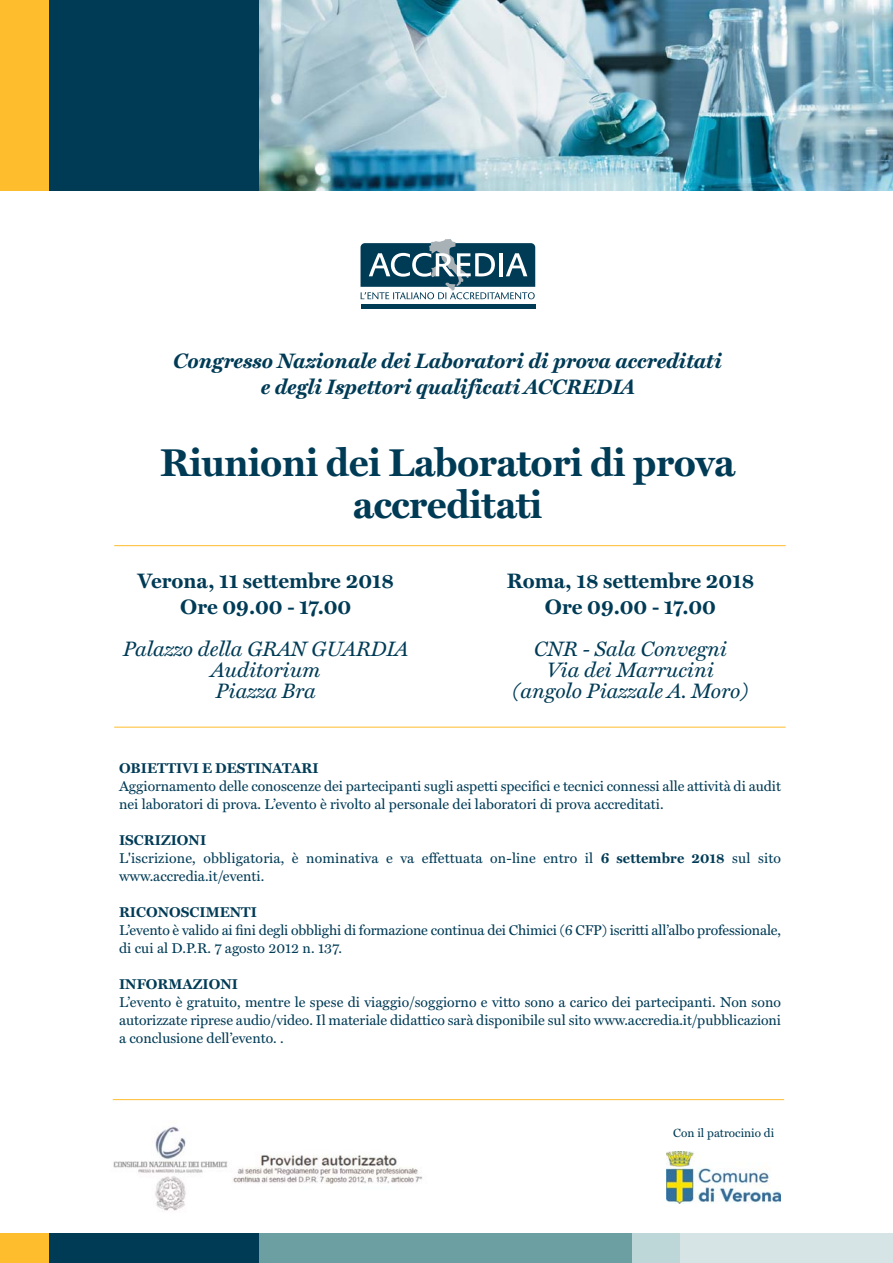
<style>
.page{position:relative;width:893px;height:1263px;background:#fff}
.page>*{position:absolute;margin:0;border:0;box-sizing:border-box;transform-origin:0 0}
.t1{font:700 39px/42px "Miller Text";letter-spacing:-.015em;color:#003b56;text-align:center}
.t2{font:italic 21px/21px "Miller Text";color:#003b56;text-align:center}
.t3{font:21px/25.2px "Miller Text Bold Italic TT";color:#003b56;text-align:center}
.t4{font:700 21px/25.2px "Miller Text";color:#003b56;text-align:center}
.t5{font:14.25px/18px "Miller Text";letter-spacing:-.005em;color:#003b56}
.t6{font:700 14.25px "Miller Text";color:#003b56}
.t7{font:12px "Miller Text";color:#003b56}
.s1{font-weight:700}
</style>
<div class="page">
<div style="left:0;top:0;width:50px;height:190px;background:#febd2c"></div>
<div style="left:49px;top:0;width:212px;height:190px;background:#003b56"></div>
<img style="left:259px;top:0;width:633px;height:190px">
<div style="left:0;top:1233px;width:50px;height:30px;background:#febd2c"></div>
<div style="left:470px;top:1233px;width:212px;height:30px;background:#bdd7d8"></div>
<div style="left:680px;top:1233px;width:212px;height:30px;background:#d6e4e5"></div>
<div style="left:49px;top:1233px;width:212px;height:30px;background:#003b56"></div>
<div style="left:259px;top:1233px;width:372px;height:30px;background:#6c9fa1"></div>
<hr style="left:114px;top:545px;width:671px;height:1px;background:#febd2c">
<hr style="left:113px;top:1099px;width:671px;height:1px;background:#febd2c">
<hr style="left:114px;top:727px;width:671px;height:1px;background:#febd2c">
<hr style="left:361px;top:304px;width:174px;height:4px;background:#003b56">
<svg style="left:360px;top:239px;width:175px;height:60px"></svg>
<img style="left:667px;top:1151px;width:114px;height:53px">
<img style="left:113px;top:1126px;width:310px;height:85px">
<h2 class="t3" style="left:173px;top:351px;width:550px">Congresso Nazionale dei Laboratori di prova accreditati e degli Ispettori qualificati ACCREDIA</h2>
<h1 class="t1" style="left:160px;top:444px;width:576px">Riunioni dei Laboratori di prova accreditati</h1>
<h2 class="t4" style="left:138px;top:570px;width:258px">Verona, 11 settembre 2018<br>Ore 09.00 - 17.00</h2>
<h2 class="t2" style="left:123px;top:640px;width:287px">Palazzo della GRAN GUARDIA<br>Auditorium<br>Piazza Bra</h2>
<h2 class="t4" style="left:507px;top:570px;width:249px">Roma, 18 settembre 2018<br>Ore 09.00 - 17.00</h2>
<h2 class="t2" style="left:513px;top:640px;width:236px">CNR - Sala Convegni<br>Via dei Marrucini (angolo Piazzale A. Moro)</h2>
<p class="t6" style="left:119px;top:762px;width:201px">OBIETTIVI E DESTINATARI</p>
<p class="t5" style="left:119px;top:778px;width:663px">Aggiornamento delle conoscenze dei partecipanti sugli aspetti specifici e tecnici connessi alle attività di audit nei laboratori di prova. L’evento è rivolto al personale dei laboratori di prova accreditati.</p>
<p class="t5" style="left:119px;top:832px;width:663px"><span class="s1">ISCRIZIONI<br></span>L'iscrizione, obbligatoria, è nominativa e va effettuata on-line entro il <span class="s1">6 settembre 2018</span> sul sito www.accredia.it/eventi.</p>
<p class="t6" style="left:119px;top:906px;width:139px">RICONOSCIMENTI</p>
<p class="t5" style="left:119px;top:922px;width:663px">L’evento è valido ai fini degli obblighi di formazione continua dei Chimici (6 CFP) iscritti all’albo professionale, di cui al D.P.R. 7 agosto 2012 n. 137.</p>
<p class="t6" style="left:119px;top:978px;width:120px">INFORMAZIONI</p>
<p class="t5" style="left:119px;top:994px;width:663px;text-align:justify">L’evento è gratuito, mentre le spese di viaggio/soggiorno e vitto sono a carico dei partecipanti. Non sono autorizzate riprese audio/video. Il materiale didattico sarà disponibile sul sito www.accredia.it/pubblicazioni a conclusione dell’evento. .</p>
<p class="t7" style="left:673px;top:1128px;width:103px">Con il patrocinio di</p>
</div>
